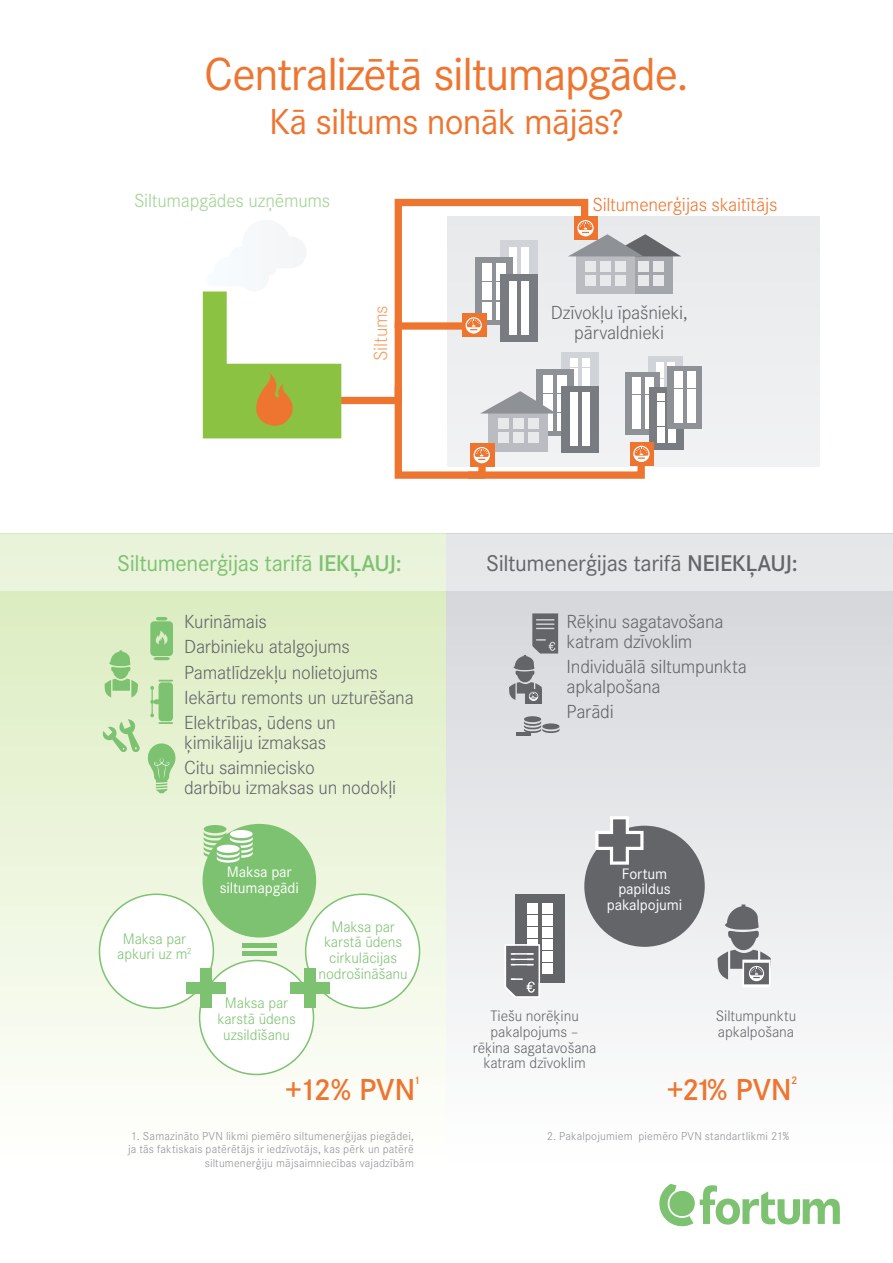
<style>
.page{position:relative;width:893px;height:1263px;background:#fff}
.page>*{position:absolute;margin:0;border:0;box-sizing:border-box;transform-origin:0 0}
.t1{font:48px "Corporate S";letter-spacing:-.025em;color:#ee7530}
.t2{font:37.5px "Corporate S";letter-spacing:-.025em;color:#ee7530}
.t3{font:600 31.5px "Corporate S";letter-spacing:-.01em;color:#ee7530}
.t4{font:23.7px "Corporate S";letter-spacing:-.015em;color:#636569}
.t5{font:23.7px "Corporate S";letter-spacing:-.015em;color:#7dc270}
.t6{font:300 19.65px/25.2px "Corporate S";letter-spacing:-.015em;color:#636569}
.t7{font:300 19.65px "Corporate S";letter-spacing:-.015em;color:#ee7530}
.t8{font:300 19.65px "Corporate S";letter-spacing:-.015em;color:#a1d293}
.t9{font:300 19.65px "Corporate S";letter-spacing:-.015em;color:#f49d60}
.t10{font:300 15.75px/15.8px "Corporate S";letter-spacing:-.005em;color:#7dc270;text-align:center}
.t11{font:300 15.75px/15.8px "Corporate S";letter-spacing:-.005em;color:#636569;text-align:center}
.t12{font:15.75px/15.8px "Corporate S";letter-spacing:-.01em;color:#fff;text-align:center}
.t13{font:300 12px/13.5px "Corporate S";letter-spacing:.015em;color:#8e9196;text-align:right}
.t14{font:600 11.55px "Corporate S";color:#ee7530}
.s1{font-weight:600}
</style>
<div class="page">
<div style="left:0;top:534px;width:446px;height:636px;background:linear-gradient(to bottom,#d9ebbb,#fefffd)"></div>
<div style="left:446px;top:534px;width:447px;height:636px;background:linear-gradient(to bottom,#d1d3d7,#fff)"></div>
<div style="left:0;top:534px;width:893px;height:56px;background:linear-gradient(to right,#ebf7d7,#e5e4ed)"></div>
<svg style="left:659px;top:1184px;width:181px;height:42px"></svg>
<div style="left:447px;top:217px;width:372px;height:250px;background:#ecedef"></div>
<div style="left:649px;top:387px;width:35px;height:62px;background:#787b80"></div>
<div style="left:667px;top:366px;width:35px;height:62px;background:#8e9196"></div>
<div style="left:674px;top:407px;width:9px;height:16px;background:#fff"></div>
<div style="left:674px;top:389px;width:9px;height:16px;background:#fff"></div>
<div style="left:674px;top:371px;width:9px;height:16px;background:#fff"></div>
<div style="left:687px;top:407px;width:9px;height:16px;background:#fff"></div>
<div style="left:687px;top:389px;width:9px;height:16px;background:#fff"></div>
<div style="left:687px;top:371px;width:9px;height:16px;background:#fff"></div>
<svg style="left:203px;top:198px;width:478px;height:281px"></svg>
<div style="left:525px;top:689px;width:17px;height:15px;background:#636569"></div>
<svg style="left:509px;top:613px;width:49px;height:88px;background:#abadb1"></svg>
<svg style="left:524px;top:716px;width:36px;height:17px"></svg>
<hr style="left:517px;top:732px;width:14px;height:4px;background:#636569">
<svg style="left:150px;top:617px;width:23px;height:43px"></svg>
<svg style="left:104px;top:650px;width:34px;height:47px;background:#b0d99e"></svg>
<svg style="left:150px;top:680px;width:23px;height:44px"></svg>
<svg style="left:103px;top:719px;width:37px;height:33px"></svg>
<svg style="left:147px;top:743px;width:29px;height:50px"></svg>
<div style="left:515px;top:894px;width:50px;height:89px;background:#636569"></div>
<div style="left:543px;top:903px;width:10px;height:11px;background:#fff"></div>
<div style="left:543px;top:915px;width:10px;height:11px;background:#fff"></div>
<div style="left:543px;top:927px;width:10px;height:11px;background:#fff"></div>
<div style="left:527px;top:903px;width:10px;height:11px;background:#fff"></div>
<div style="left:527px;top:915px;width:10px;height:11px;background:#fff"></div>
<div style="left:527px;top:927px;width:10px;height:11px;background:#fff"></div>
<div style="left:543px;top:939px;width:10px;height:11px;background:#fff"></div>
<div style="left:543px;top:951px;width:10px;height:11px;background:#fff"></div>
<div style="left:543px;top:963px;width:10px;height:11px;background:#fff"></div>
<div style="left:527px;top:939px;width:10px;height:11px;background:#fff"></div>
<svg style="left:504px;top:944px;width:36px;height:54px"></svg>
<svg style="left:717px;top:904px;width:54px;height:83px"></svg>
<div style="left:584px;top:826px;width:121px;height:121px;background:#636569;border-radius:50%"></div>
<svg style="left:595px;top:816px;width:48px;height:49px"></svg>
<div style="left:200px;top:960px;width:113px;height:114px;background:#fff;border-radius:50%"></div>
<div style="left:199px;top:960px;width:115px;height:115px;border:2px solid #7dc270;border-radius:50%"></div>
<div style="left:99px;top:894px;width:114px;height:114px;background:#fff;border-radius:50%"></div>
<div style="left:99px;top:893px;width:115px;height:116px;border:2px solid #7dc270;border-radius:50%"></div>
<div style="left:203px;top:824px;width:113px;height:113px;background:#7dc270;border-radius:50%"></div>
<svg style="left:203px;top:825px;width:50px;height:38px"></svg>
<div style="left:186px;top:982px;width:39px;height:12px;background:#7dc270"></div>
<div style="left:200px;top:969px;width:12px;height:39px;background:#7dc270"></div>
<hr style="left:242px;top:943px;width:35px;height:4px;background:#7dc270">
<div style="left:242px;top:951px;width:35px;height:5px;background:#7dc270"></div>
<div style="left:306px;top:894px;width:114px;height:114px;background:#fff;border-radius:50%"></div>
<div style="left:305px;top:893px;width:115px;height:116px;border:2px solid #7dc270;border-radius:50%"></div>
<div style="left:290px;top:982px;width:40px;height:12px;background:#7dc270"></div>
<div style="left:304px;top:969px;width:12px;height:39px;background:#7dc270"></div>
<h1 class="t1" style="left:204px;top:39px;width:486px">Centralizētā siltumapgāde.</h1>
<h2 class="t2" style="left:269px;top:95px;width:356px">Kā siltums nonāk mājās?</h2>
<p class="t8" style="left:134px;top:187px;width:198px">Siltumapgādes uzņēmums</p>
<p class="t9" style="left:367px;top:361px;width:57px;rotate:-90deg">Siltums</p>
<p class="t7" style="left:592px;top:190px;width:187px">Siltumenerģijas skaitītājs</p>
<p class="t6" style="left:551px;top:302px;width:138px;line-height:19.6px;text-align:center">Dzīvokļu īpašnieki, pārvaldnieki</p>
<p class="t5" style="left:117px;top:546px;width:286px">Siltumenerģijas tarifā <span class="s1">IEKĻAUJ:</span></p>
<p class="t6" style="left:184px;top:608px;width:231px">Kurināmais<br>Darbinieku atalgojums<br>Pamatlīdzekļu nolietojums<br>Iekārtu remonts un uzturēšana<br>Elektrības, ūdens un</p>
<p class="t6" style="left:184px;top:728px;width:143px">ķimikāliju izmaksas<br>Citu saimniecisko</p>
<p class="t6" style="left:184px;top:773px;width:214px">darbību izmaksas un nodokļi</p>
<p class="t12" style="left:220px;top:863px;width:81px">Maksa par siltumapgādi</p>
<p class="t10" style="left:117px;top:929px;width:76px">Maksa par apkuri uz m<sup>2</sup></p>
<p class="t10" style="left:319px;top:918px;width:91px">Maksa par karstā ūdens cirkulācijas nodrošināšanu</p>
<p class="t10" style="left:217px;top:994px;width:80px">Maksa par karstā ūdens uzsildīšanu</p>
<p class="t4" style="left:486px;top:546px;width:313px">Siltumenerģijas tarifā <span class="s1">NEIEKĻAUJ:</span></p>
<p class="t6" style="left:567px;top:610px;width:159px;line-height:19.6px">Rēķinu sagatavošana katram dzīvoklim</p>
<p class="t6" style="left:567px;top:655px;width:182px;line-height:19.6px">Individuālā siltumpunkta apkalpošana</p>
<p class="t6" style="left:567px;top:698px;width:49px">Parādi</p>
<p class="t12" style="left:607px;top:864px;width:77px">Fortum papildus pakalpojumi</p>
<p class="t11" style="left:473px;top:1007px;width:125px">Tiešu norēķinu pakalpojums – rēķina sagatavošana katram dzīvoklim</p>
<p class="t11" style="left:716px;top:1007px;width:82px;text-align:left">Siltumpunktu apkalpošana</p>
<h3 class="t3" style="left:285px;top:1066px;width:132px">+12% PVN</h3>
<p class="t14" style="left:414px;top:1071px;width:8px">1</p>
<h3 class="t3" style="left:667px;top:1066px;width:127px">+21% PVN</h3>
<p class="t14" style="left:791px;top:1071px;width:8px">2</p>
<p class="t13" style="left:128px;top:1128px;width:288px">1. Samazināto PVN likmi piemēro siltumenerģijas piegādei, ja tās faktiskais patērētājs ir iedzīvotājs, kas pērk un patērē siltumenerģiju mājsaimniecības vajadzībām</p>
<p class="t13" style="left:547px;top:1128px;width:244px">2. Pakalpojumiem piemēro PVN standartlikmi 21%</p>
</div>
